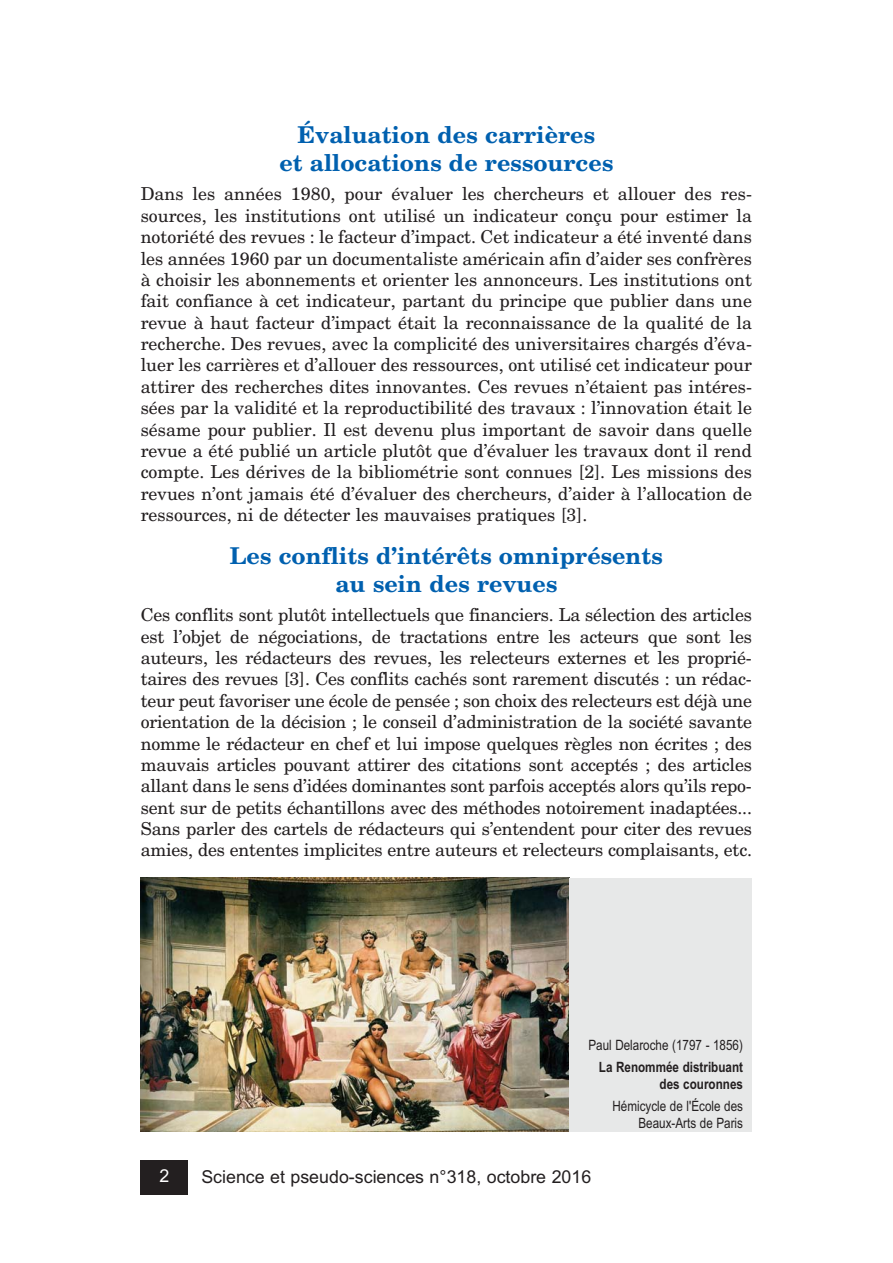
<style>
.page{position:relative;width:893px;height:1263px;background:#fff}
.page>*{position:absolute;margin:0;border:0;box-sizing:border-box;transform-origin:0 0}
.t1{font:700 23.1px/27.8px "New Century Schlbk LT Std";color:#0060af;text-align:center}
.t2{font:17.85px/21.5px "New Century Schlbk LT Std";letter-spacing:-.005em;color:#231f20;text-align:justify}
.t3{font:17.85px "Arial";color:#231f20}
.t4{font:17.85px "Arial";color:#fff}
.t5{font:14.25px/17.1px "Arial Narrow";color:#231f20;text-align:right}
.t6{font:700 14.25px/17.1px "Arial Narrow";color:#231f20;text-align:right}
</style>
<div class="page">
<div style="left:141px;top:1160px;width:47px;height:35px;background:#231f20"></div>
<img style="left:141px;top:878px;width:428px;height:253px">
<div style="left:569px;top:878px;width:183px;height:253px;background:#e7e8e8"></div>
<p class="t1" style="left:279px;top:123px;width:335px">Évaluation des carrières<br>et allocations de ressources</p>
<p class="t2" style="left:141px;top:185px;width:613px">Dans les années 1980, pour évaluer les chercheurs et allouer des res&shy;sources, les institutions ont utilisé un indicateur conçu pour estimer la notoriété des revues : le facteur d’impact. Cet indicateur a été inventé dans les années 1960 par un documentaliste américain afin d’aider ses confrères à choisir les abonnements et orienter les annonceurs. Les institutions ont fait confiance à cet indicateur, partant du principe que publier dans une revue à haut facteur d’impact était la reconnaissance de la qualité de la recherche. Des revues, avec la complicité des universitaires chargés d’éva&shy;luer les carrières et d’allouer des ressources, ont utilisé cet indicateur pour attirer des recherches dites innovantes. Ces revues n’étaient pas intéres&shy;sées par la validité et la reproductibilité des travaux : l’innovation était le sésame pour publier. Il est devenu plus important de savoir dans quelle revue a été publié un article plutôt que d’évaluer les travaux dont il rend compte. Les dérives de la bibliométrie sont connues [2]. Les missions des revues n’ont jamais été d’évaluer des chercheurs, d’aider à l’allocation de ressources, ni de détecter les mauvaises pratiques [3].</p>
<p class="t1" style="left:230px;top:544px;width:434px">Les conflits d’intérêts omniprésents au sein des revues</p>
<p class="t2" style="left:141px;top:605px;width:613px">Ces conflits sont plutôt intellectuels que financiers. La sélection des articles est l’objet de négociations, de tractations entre les acteurs que sont les auteurs, les rédacteurs des revues, les relecteurs externes et les proprié&shy;taires des revues [3]. Ces conflits cachés sont rarement discutés : un rédac&shy;teur peut favoriser une école de pensée ; son choix des relecteurs est déjà une orientation de la décision ; le conseil d’administration de la société savante nomme le rédacteur en chef et lui impose quelques règles non écrites ; des mauvais articles pouvant attirer des citations sont acceptés ; des articles allant dans le sens d’idées dominantes sont parfois acceptés alors qu’ils repo&shy;sent sur de petits échantillons avec des méthodes notoirement inadaptées...<br>Sans parler des cartels de rédacteurs qui s’entendent pour citer des revues amies, des ententes implicites entre auteurs et relecteurs complaisants, etc.</p>
<p class="t5" style="left:588px;top:1038px;width:156px">Paul Delaroche (1797 - 1856)</p>
<p class="t6" style="left:599px;top:1059px;width:146px">La Renommée distribuant des couronnes</p>
<p class="t5" style="left:612px;top:1099px;width:132px">Hémicycle de l'École des<br>Beaux-Arts de Paris</p>
<p class="t4" style="left:159px;top:1169px;width:11px">2</p>
<p class="t3" style="left:201px;top:1170px;width:391px">Science et pseudo-sciences n°318, octobre 2016</p>
</div>
